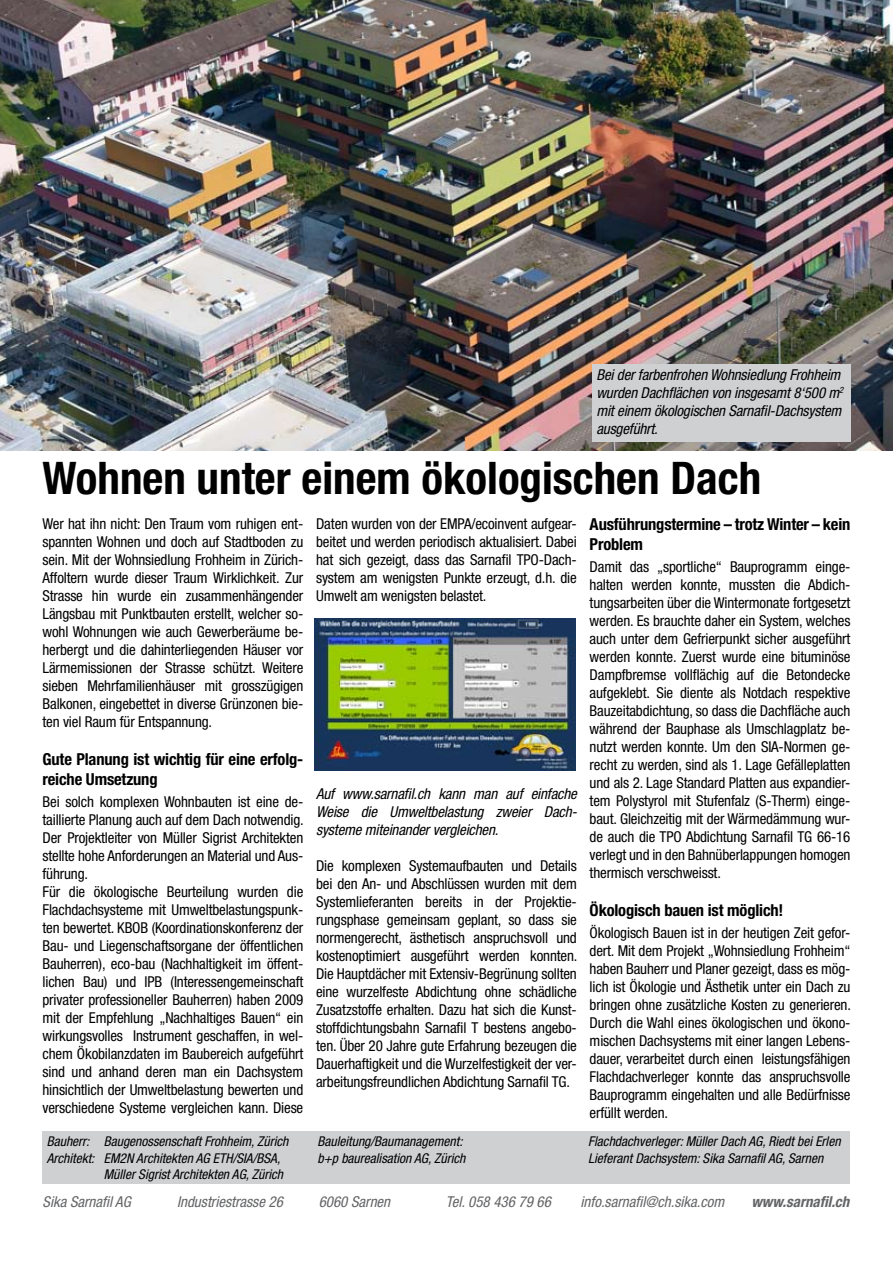
<style>
.page{position:relative;width:893px;height:1263px;background:#fff}
.page>*{position:absolute;margin:0;border:0;box-sizing:border-box;transform-origin:0 0}
.t1{font:700 condensed 45px "Helvetica Neue";color:#000}
.t2{font:700 condensed 16.5px/19.8px "Helvetica Neue";letter-spacing:-.01em;color:#000}
.t3{font:condensed 15px/18px "Helvetica Neue";letter-spacing:-.01em;color:#000;text-align:justify}
.t4{font:italic condensed 15px/18px "Helvetica Neue";letter-spacing:-.01em;color:#000;text-align:justify}
.t5{font:italic condensed 15px "Helvetica Neue";color:#646567}
.t6{font:italic 700 condensed 15px "Helvetica Neue";color:#646567}
.t7{font:italic condensed 13.5px/16.2px "Helvetica Neue";color:#000}
</style>
<div class="page">
<img style="left:0;top:0;width:893px;height:451px">
<div style="left:592px;top:364px;width:258px;height:77px;background:#cfd0d2"></div>
<img style="left:315px;top:618px;width:261px;height:153px">
<div style="left:43px;top:1131px;width:807px;height:53px;background:#cfd0d2"></div>
<p class="t4" style="left:596px;top:365px;width:249px;text-align:left">Bei der farbenfrohen Wohnsiedlung Frohheim wurden Dachflächen von insgesamt 8‘500 m<sup>2 </sup>mit einem ökologischen Sarnafil-Dachsystem ausgeführt.</p>
<h1 class="t1" style="left:43px;top:451px;width:720px">Wohnen unter einem ökologischen Dach</h1>
<p class="t3" style="left:43px;top:514px;width:262px">Wer hat ihn nicht: Den Traum vom ruhigen ent&shy;spannten Wohnen und doch auf Stadtboden zu sein. Mit der Wohnsiedlung Frohheim in Zürich-Affoltern wurde dieser Traum Wirklichkeit. Zur Strasse hin wurde ein zusammenhängender Längsbau mit Punktbauten erstellt, welcher so&shy;wohl Wohnungen wie auch Gewerberäume be&shy;herbergt und die dahinterliegenden Häuser vor Lärmemissionen der Strasse schützt. Weitere sieben Mehrfamilienhäuser mit grosszügigen Balkonen, eingebettet in diverse Grünzonen bie&shy;ten viel Raum für Entspannung.</p>
<p class="t2" style="left:43px;top:749px;width:262px">Gute Planung ist wichtig für eine erfolg&shy;reiche Umsetzung</p>
<p class="t3" style="left:43px;top:792px;width:263px;text-align:left">Bei solch komplexen Wohnbauten ist eine de&shy;taillierte Planung auch auf dem Dach notwendig.<br>Der Projektleiter von Müller Sigrist Architekten stellte hohe Anforderungen an Material und Aus&shy;führung.<br>Für die ökologische Beurteilung wurden die Flachdachsysteme mit Umweltbelastungspunk&shy;ten bewertet. KBOB (Koordinationskonferenz der Bau- und Liegenschaftsorgane der öffentlichen Bauherren), eco-bau (Nachhaltigkeit im öffent&shy;lichen Bau) und IPB (Interessengemeinschaft privater professioneller Bauherren) haben 2009 mit der Empfehlung „Nachhaltiges Bauen“ ein wirkungsvolles Instrument geschaffen, in wel&shy;chem Ökobilanzdaten im Baubereich aufgeführt sind und anhand deren man ein Dachsystem hinsichtlich der Umweltbelastung bewerten und verschiedene Systeme vergleichen kann. Diese</p>
<p class="t2" style="left:590px;top:514px;width:262px">Ausführungstermine – trotz Winter – kein<br>Problem</p>
<p class="t3" style="left:590px;top:557px;width:262px">Damit das „sportliche“ Bauprogramm einge&shy;halten werden konnte, mussten die Abdich&shy;tungsarbeiten über die Wintermonate fortgesetzt werden. Es brauchte daher ein System, welches auch unter dem Gefrierpunkt sicher ausgeführt werden konnte. Zuerst wurde eine bituminöse Dampfbremse vollflächig auf die Betondecke aufgeklebt. Sie diente als Notdach respektive Bauzeitabdichtung, so dass die Dachfläche auch während der Bauphase als Umschlagplatz be&shy;nutzt werden konnte. Um den SIA-Normen ge&shy;recht zu werden, sind als 1. Lage Gefälleplatten und als 2. Lage Standard Platten aus expandier&shy;tem Polystyrol mit Stufenfalz (S-Therm) einge&shy;baut. Gleichzeitig mit der Wärmedämmung wur&shy;de auch die TPO Abdichtung Sarnafil TG 66-16 verlegt und in den Bahnüberlappungen homogen thermisch verschweisst.</p>
<p class="t2" style="left:590px;top:900px;width:195px">Ökologisch bauen ist möglich!</p>
<p class="t3" style="left:590px;top:924px;width:263px">Ökologisch Bauen ist in der heutigen Zeit gefor&shy;dert. Mit dem Projekt „Wohnsiedlung Frohheim“ haben Bauherr und Planer gezeigt, dass es mög&shy;lich ist Ökologie und Ästhetik unter ein Dach zu bringen ohne zusätzliche Kosten zu generieren.<br>Durch die Wahl eines ökologischen und ökono&shy;mischen Dachsystems mit einer langen Lebens&shy;dauer, verarbeitet durch einen leistungsfähigen Flachdachverleger konnte das anspruchsvolle Bauprogramm eingehalten und alle Bedürfnisse erfüllt werden.</p>
<p class="t3" style="left:316px;top:514px;width:262px">Daten wurden von der EMPA/ecoinvent aufgear&shy;beitet und werden periodisch aktualisiert. Dabei hat sich gezeigt, dass das Sarnafil TPO-Dach&shy;system am wenigsten Punkte erzeugt, d.h. die Umwelt am wenigsten belastet.</p>
<p class="t4" style="left:316px;top:784px;width:262px">Auf www.sarnafil.ch kann man auf einfache Weise die Umweltbelastung zweier Dach&shy;systeme miteinander vergleichen.</p>
<p class="t3" style="left:316px;top:856px;width:263px">Die komplexen Systemaufbauten und Details bei den An- und Abschlüssen wurden mit dem Systemlieferanten bereits in der Projektie&shy;rungsphase gemeinsam geplant, so dass sie normengerecht, ästhetisch anspruchsvoll und kostenoptimiert ausgeführt werden konnten.<br>Die Hauptdächer mit Extensiv-Begrünung sollten eine wurzelfeste Abdichtung ohne schädliche Zusatzstoffe erhalten. Dazu hat sich die Kunst&shy;stoffdichtungsbahn Sarnafil T bestens angebo&shy;ten. Über 20 Jahre gute Erfahrung bezeugen die Dauerhaftigkeit und die Wurzelfestigkeit der ver&shy;arbeitungsfreundlichen Abdichtung Sarnafil TG.</p>
<p class="t7" style="left:47px;top:1133px;width:243px">Bauherr: Baugenossenschaft Frohheim, Zürich</p>
<p class="t7" style="left:47px;top:1150px;width:235px">Architekt: EM2N Architekten AG ETH/SIA/BSA,</p>
<p class="t7" style="left:104px;top:1166px;width:181px">Müller Sigrist Architekten AG, Zürich</p>
<p class="t7" style="left:317px;top:1133px;width:149px">Bauleitung/Baumanagement: b+p baurealisation AG, Zürich</p>
<p class="t7" style="left:588px;top:1133px;width:254px">Flachdachverleger: Müller Dach AG, Riedt bei Erlen<br>Lieferant Dachsystem: Sika Sarnafil AG, Sarnen</p>
<p class="t5" style="left:43px;top:1193px;width:90px">Sika Sarnafil AG</p>
<p class="t5" style="left:177px;top:1193px;width:108px">Industriestrasse 26</p>
<p class="t5" style="left:319px;top:1193px;width:73px">6060 Sarnen</p>
<p class="t5" style="left:446px;top:1193px;width:106px">Tel. 058 436 79 66</p>
<p class="t5" style="left:580px;top:1193px;width:145px">info.sarnafil@ch.sika.com</p>
<p class="t6" style="left:751px;top:1192px;width:100px">www.sarnafil.ch</p>
</div>
